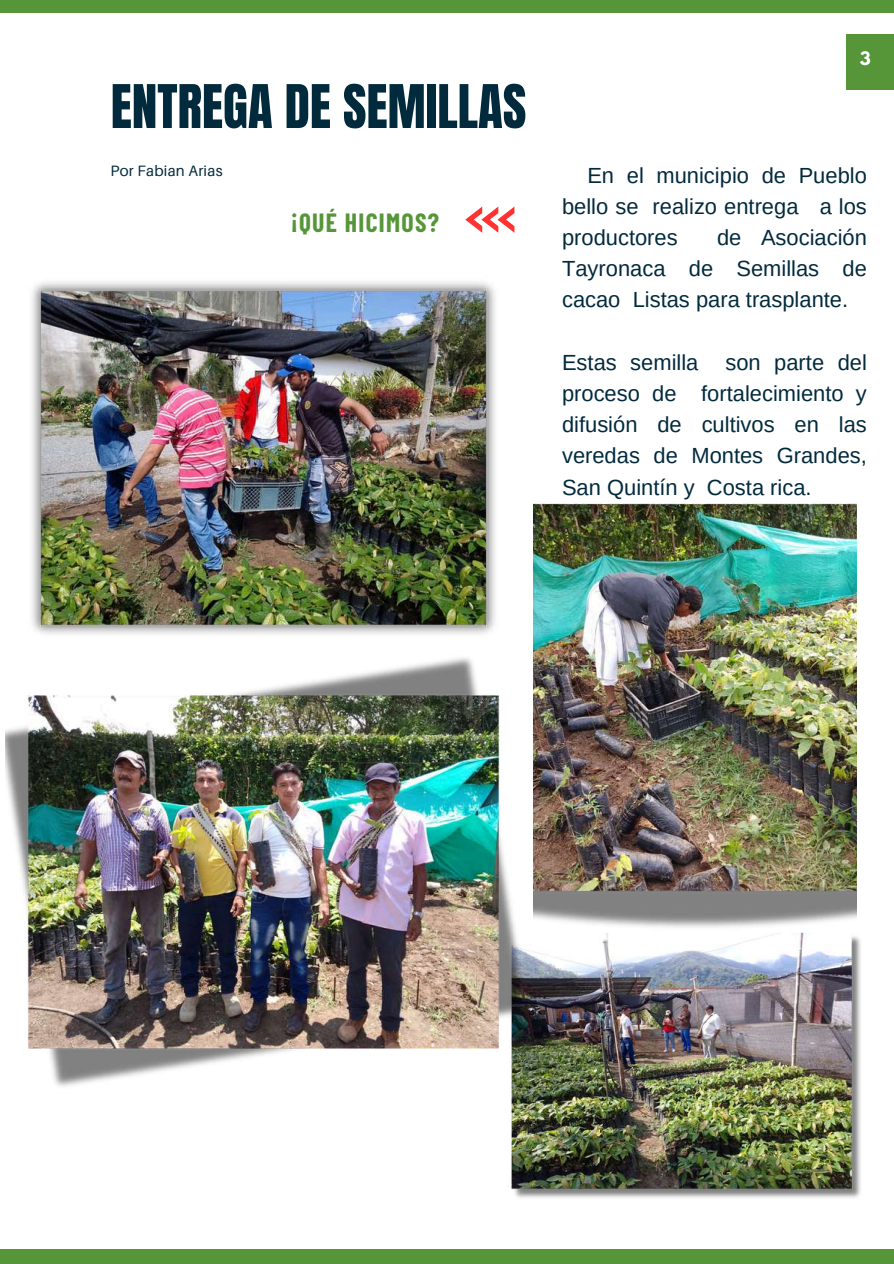
<style>
.page{position:relative;width:894px;height:1264px;background:#fff}
.page>*{position:absolute;margin:0;border:0;box-sizing:border-box;transform-origin:0 0}
.t1{font:51.15px "Anton";color:#022a3d}
.t2{font:700 25.65px "Barlow Condensed";letter-spacing:.05em;color:#569639}
.t3{font:21.9px/31.2px "Arimo";color:#022a3d;text-align:justify}
.t4{font:700 16.5px "League Spartan";color:#fff}
.t5{font:15px "Aileron";letter-spacing:.015em;color:#022a3d}
</style>
<div class="page">
<svg style="left:465px;top:207px;width:49px;height:26px"></svg>
<div style="left:0;top:0;width:893px;height:12px;background:#569639"></div>
<div style="left:0;top:1249px;width:893px;height:14px;background:#569639"></div>
<div style="left:846px;top:34px;width:47px;height:55px;background:#569639"></div>
<img style="left:533px;top:503px;width:323px;height:425px">
<img style="left:31px;top:282px;width:465px;height:352px">
<img style="left:508px;top:932px;width:353px;height:266px">
<img style="left:6px;top:657px;width:515px;height:435px">
<h1 class="t1" style="left:111px;top:70px;width:417px">ENTREGA DE SEMILLAS</h1>
<p class="t5" style="left:110px;top:162px;width:113px">Por Fabian Arias</p>
<p class="t2" style="left:290px;top:206px;width:150px">¡QUÉ HICIMOS?</p>
<p class="t4" style="left:859px;top:51px;width:12px">3</p>
<p class="t3" style="left:562px;top:159px;width:306px;text-indent:25px">En el municipio de Pueblo bello se realizo entrega a los productores</p>
<p class="t3" style="left:562px;top:222px;width:306px;text-indent:155px">de Asociación Tayronaca de Semillas de cacao Listas para trasplante.</p>
<p class="t3" style="left:562px;top:346px;width:306px">Estas semilla son parte del proceso de fortalecimiento y difusión de cultivos en las veredas de Montes Grandes, San Quintín y Costa rica.</p>
</div>
